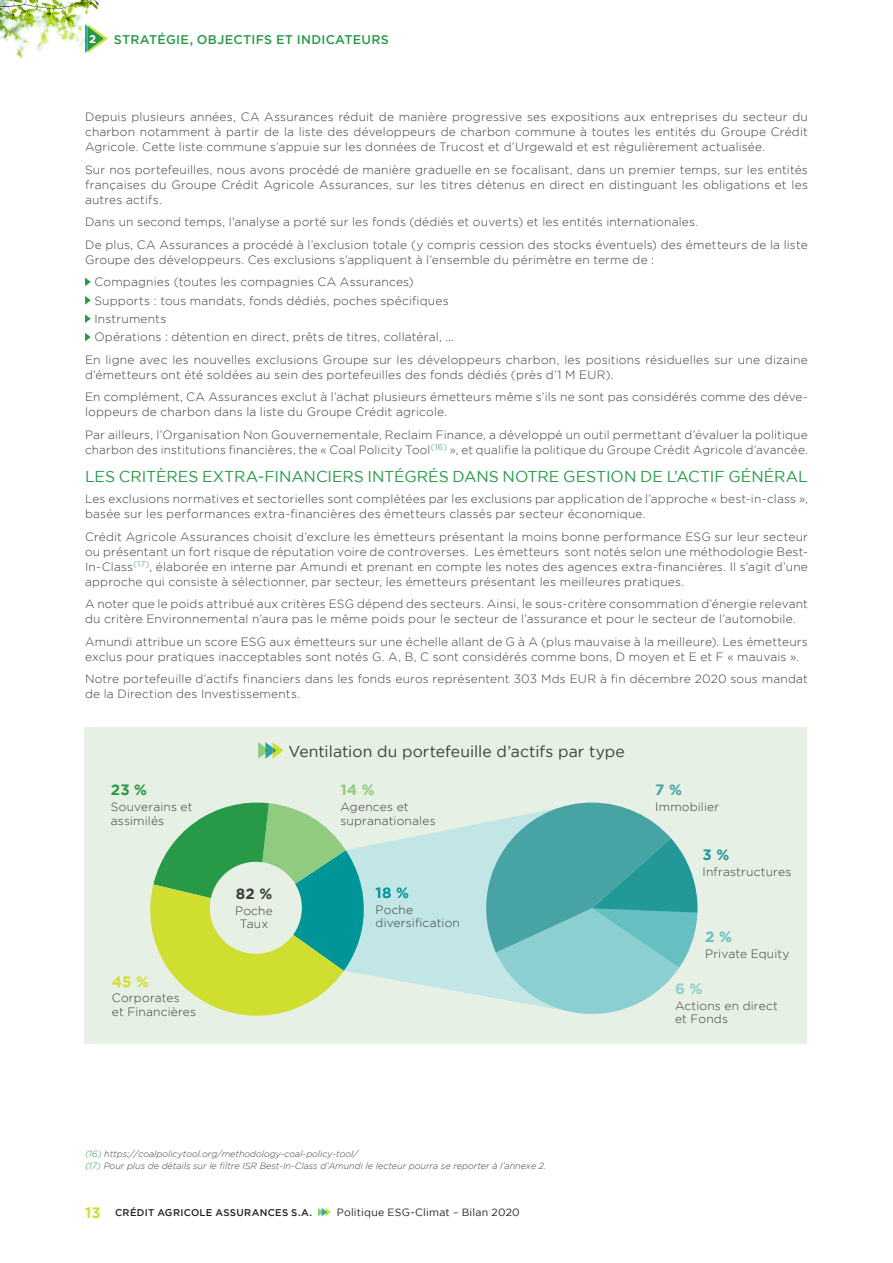
<style>
.page{position:relative;width:893px;height:1263px;background:#fff}
.page>*{position:absolute;margin:0;border:0;box-sizing:border-box;transform-origin:0 0}
.Sous_titre{font:15.75px "Gotham";letter-spacing:-.005em;color:#289946}
.Titre_graphique{font:15.75px "Gotham";letter-spacing:.005em;color:#3c3c3c}
.Texte_courant{font:700 15px "Gotham";color:#d0de2f}
.Texte_courant-2{font:700 15px "Gotham";color:#289946}
.Texte_courant-3{font:700 15px "Gotham";color:#90cb7f}
.Texte_courant-4{font:700 15px "Gotham";color:#009597}
.Texte_courant-5{font:700 15px "Gotham";color:#3c3c3c}
.Texte_courant-6{font:700 15px "Gotham";color:#8ccfd0}
.Texte_courant-7{font:700 15px "Gotham";color:#66bfc1}
.Texte_courant-8{font:700 15px "Gotham";color:#229998}
.Texte_courant-9{font:700 15px "Gotham";color:#48a4a4}
.t1{font:500 12.6px "Gotham";letter-spacing:.02em;color:#289946}
.Texte_courant-10{font:300 12px/15px "Gotham";letter-spacing:.015em;color:#3c3c3c}
.t2{font:700 11.25px "Gotham";color:#fff}
.t3{font:10.5px "Gotham";letter-spacing:.02em;color:#231f20}
.t4{font:500 9.75px "Gotham";letter-spacing:.03em;color:#231f20}
.t5{font:italic 300 9px "Gotham";color:#3c3c3c}
.s1{color:#289946}
</style>
<div class="page">
<svg style="left:98px;top:31px;width:10px;height:15px"></svg>
<img style="left:0;top:0;width:98px;height:59px">
<svg style="left:85px;top:278px;width:6px;height:8px"></svg>
<svg style="left:85px;top:296px;width:6px;height:9px"></svg>
<svg style="left:85px;top:314px;width:6px;height:9px"></svg>
<svg style="left:85px;top:333px;width:6px;height:8px"></svg>
<svg style="left:318px;top:1208px;width:13px;height:8px"></svg>
<div style="left:84px;top:727px;width:723px;height:317px;background:#e7f0e5"></div>
<svg style="left:370px;top:822px;width:116px;height:175px;background:#c6e7e5"></svg>
<svg style="left:150px;top:802px;width:220px;height:214px"></svg>
<svg style="left:258px;top:742px;width:26px;height:17px"></svg>
<svg style="left:486px;top:802px;width:211px;height:212px;background:#78bfbe"></svg>
<div style="left:210px;top:862px;width:92px;height:92px;background:#e7f0e5;border-radius:50%"></div>
<p class="t2" style="left:89px;top:32px;width:8px">2</p>
<p class="t1" style="left:114px;top:32px;width:277px">STRATÉGIE, OBJECTIFS ET INDICATEURS</p>
<p class="Texte_courant-10" style="left:85px;top:110px;width:724px;text-align:justify">Depuis plusieurs années, CA Assurances réduit de manière progressive ses expositions aux entreprises du secteur du charbon notamment à partir de la liste des développeurs de charbon commune à toutes les entités du Groupe Crédit Agricole. Cette liste commune s’appuie sur les données de Trucost et d’Urgewald et est régulièrement actualisée.</p>
<p class="Texte_courant-10" style="left:85px;top:162px;width:724px;text-align:justify">Sur nos portefeuilles, nous avons procédé de manière graduelle en se focalisant, dans un premier temps, sur les entités françaises du Groupe Crédit Agricole Assurances, sur les titres détenus en direct en distinguant les obligations et les autres actifs.</p>
<p class="Texte_courant-10" style="left:85px;top:214px;width:613px">Dans un second temps, l’analyse a porté sur les fonds (dédiés et ouverts) et les entités internationales.</p>
<p class="Texte_courant-10" style="left:85px;top:237px;width:724px">De plus, CA Assurances a procédé à l’exclusion totale (y compris cession des stocks éventuels) des émetteurs de la liste<br>Groupe des développeurs. Ces exclusions s’appliquent à l’ensemble du périmètre en terme de :</p>
<p class="Texte_courant-10" style="left:94px;top:274px;width:321px">Compagnies (toutes les compagnies CA Assurances)</p>
<p class="Texte_courant-10" style="left:94px;top:293px;width:356px">Supports : tous mandats, fonds dédiés, poches spécifiques</p>
<p class="Texte_courant-10" style="left:94px;top:311px;width:74px">Instruments</p>
<p class="Texte_courant-10" style="left:94px;top:330px;width:361px">Opérations : détention en direct, prêts de titres, collatéral, …</p>
<p class="Texte_courant-10" style="left:85px;top:352px;width:724px">En ligne avec les nouvelles exclusions Groupe sur les développeurs charbon, les positions résiduelles sur une dizaine d’émetteurs ont été soldées au sein des portefeuilles des fonds dédiés (près d’1 M EUR).</p>
<p class="Texte_courant-10" style="left:85px;top:389px;width:724px">En complément, CA Assurances exclut à l’achat plusieurs émetteurs même s’ils ne sont pas considérés comme des déve&shy;loppeurs de charbon dans la liste du Groupe Crédit agricole.</p>
<p class="Texte_courant-10" style="left:85px;top:427px;width:724px">Par ailleurs, l’Organisation Non Gouvernementale, Reclaim Finance, a développé un outil permettant d’évaluer la politique charbon des institutions financières, the « Coal Policity Tool<sup>(16)</sup> », et qualifie la politique du Groupe Crédit Agricole d’avancée.</p>
<p class="Sous_titre" style="left:85px;top:468px;width:724px">LES CRITÈRES EXTRA-FINANCIERS INTÉGRÉS DANS NOTRE GESTION DE L’ACTIF GÉNÉRAL</p>
<p class="Texte_courant-10" style="left:85px;top:491px;width:724px">Les exclusions normatives et sectorielles sont complétées par les exclusions par application de l’approche « best-in-class », basée sur les performances extra-financières des émetteurs classés par secteur économique.</p>
<p class="Texte_courant-10" style="left:85px;top:529px;width:724px;text-align:justify">Crédit Agricole Assurances choisit d’exclure les émetteurs présentant la moins bonne performance ESG sur leur secteur ou présentant un fort risque de réputation voire de controverses. Les émetteurs sont notés selon une méthodologie Best-In-Class<sup>(17)</sup>, élaborée en interne par Amundi et prenant en compte les notes des agences extra-financières. Il s’agit d’une approche qui consiste à sélectionner, par secteur, les émetteurs présentant les meilleures pratiques.</p>
<p class="Texte_courant-10" style="left:85px;top:596px;width:724px">A noter que le poids attribué aux critères ESG dépend des secteurs. Ainsi, le sous-critère consommation d’énergie relevant du critère Environnemental n’aura pas le même poids pour le secteur de l’assurance et pour le secteur de l’automobile.</p>
<p class="Texte_courant-10" style="left:85px;top:634px;width:724px">Amundi attribue un score ESG aux émetteurs sur une échelle allant de G à A (plus mauvaise à la meilleure). Les émetteurs exclus pour pratiques inacceptables sont notés G. A, B, C sont considérés comme bons, D moyen et E et F « mauvais ».</p>
<p class="Texte_courant-10" style="left:85px;top:671px;width:724px">Notre portefeuille d’actifs financiers dans les fonds euros représentent 303 Mds EUR à fin décembre 2020 sous mandat de la Direction des Investissements.</p>
<p class="Texte_courant-2" style="left:111px;top:781px;width:38px">23 %</p>
<p class="Texte_courant-10" style="left:111px;top:800px;width:83px;line-height:13.5px">Souverains et assimilés</p>
<p class="Texte_courant" style="left:112px;top:973px;width:39px">45 %</p>
<p class="Texte_courant-10" style="left:112px;top:991px;width:86px;line-height:13.5px">Corporates<br>et Financières</p>
<p class="Titre_graphique" style="left:288px;top:742px;width:338px">Ventilation du portefeuille d’actifs par type</p>
<p class="Texte_courant-3" style="left:341px;top:781px;width:36px">14 %</p>
<p class="Texte_courant-10" style="left:341px;top:800px;width:97px;line-height:13.5px">Agences et supranationales</p>
<p class="Texte_courant-5" style="left:236px;top:885px;width:38px">82 %</p>
<p class="Texte_courant-10" style="left:235px;top:904px;width:39px;line-height:13.5px;text-align:center">Poche<br>Taux</p>
<p class="Texte_courant-4" style="left:376px;top:884px;width:35px">18 %</p>
<p class="Texte_courant-10" style="left:376px;top:903px;width:86px;line-height:13.5px">Poche diversification</p>
<p class="Texte_courant-9" style="left:655px;top:781px;width:28px">7 %</p>
<p class="Texte_courant-10" style="left:655px;top:799px;width:66px">Immobilier</p>
<p class="Texte_courant-8" style="left:702px;top:846px;width:28px">3 %</p>
<p class="Texte_courant-10" style="left:702px;top:864px;width:90px">Infrastructures</p>
<p class="Texte_courant-7" style="left:705px;top:928px;width:28px">2 %</p>
<p class="Texte_courant-10" style="left:705px;top:946px;width:86px">Private Equity</p>
<p class="Texte_courant-6" style="left:675px;top:980px;width:29px">6 %</p>
<p class="Texte_courant-10" style="left:675px;top:998px;width:104px;line-height:13.5px">Actions en direct et Fonds</p>
<p class="t5" style="left:85px;top:1148px;width:274px"><span class="s1">(16)</span> https://coalpolicytool.org/methodology-coal-policy-tool/</p>
<p class="t5" style="left:85px;top:1161px;width:463px"><span class="s1">(17)</span> Pour plus de détails sur le filtre ISR Best-In-Class d’Amundi le lecteur pourra se reporter à l’annexe 2.</p>
<p class="t4" style="left:115px;top:1207px;width:198px">CRÉDIT AGRICOLE ASSURANCES S.A.</p>
<p class="t3" style="left:337px;top:1207px;width:184px">Politique ESG-Climat – Bilan 2020</p>
<p class="Texte_courant" style="left:85px;top:1204px;width:17px">13</p>
</div>
